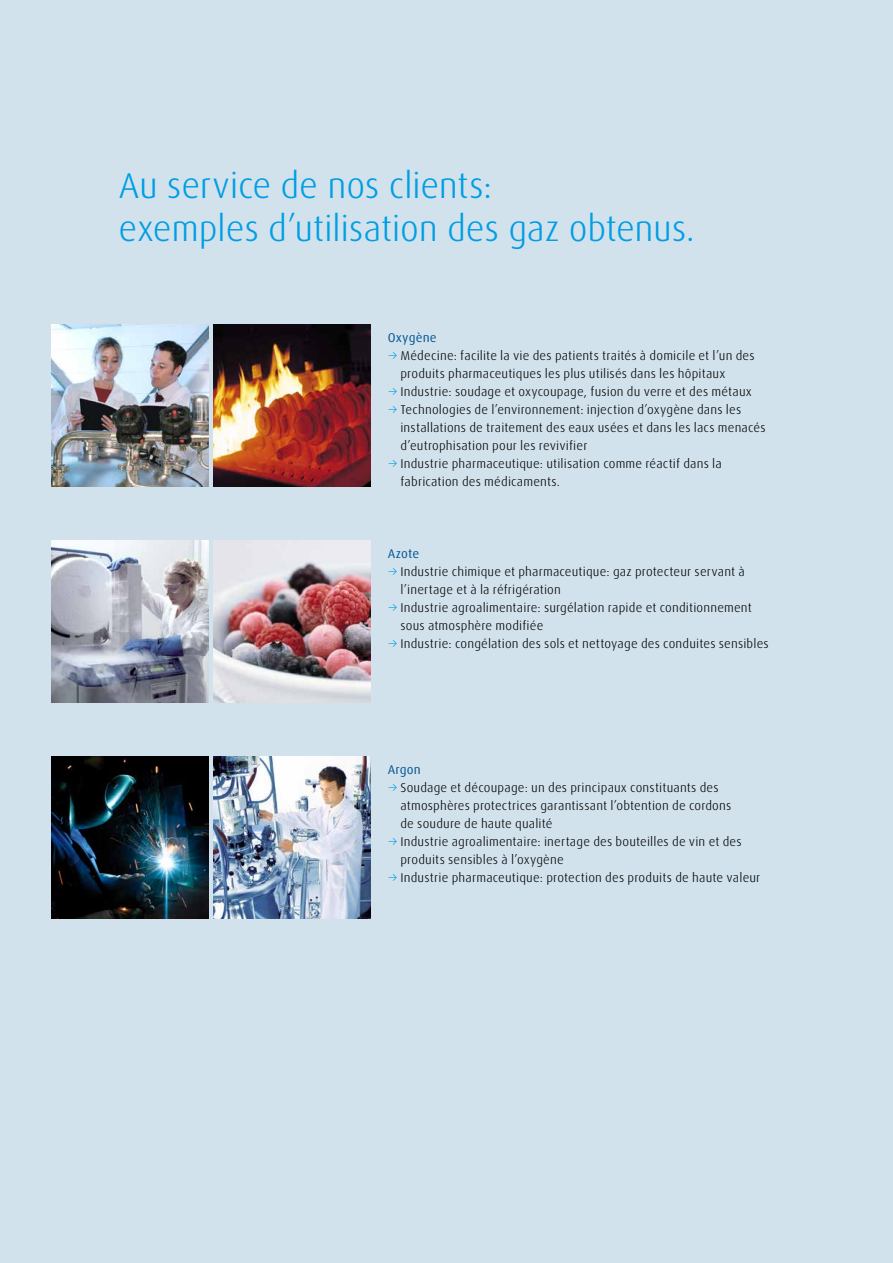
<style>
.page{position:relative;width:893px;height:1263px;background:#d1e2ed}
.page>*{position:absolute;margin:0;border:0;box-sizing:border-box;transform-origin:0 0}
.t1{font:300 36px/43.2px "Linde Dax Global";letter-spacing:-.01em;color:#009ee3}
.t2{font:300 12.75px/18px "Linde Dax Global";letter-spacing:.01em;color:#000}
.t3{font:12.75px "Linde Dax Global";letter-spacing:.01em;color:#005590}
.s1{color:#009ee3}
</style>
<div class="page">
<img style="left:213px;top:540px;width:158px;height:162px">
<img style="left:51px;top:324px;width:157px;height:162px">
<img style="left:51px;top:540px;width:157px;height:162px">
<img style="left:51px;top:756px;width:157px;height:162px">
<img style="left:213px;top:756px;width:158px;height:162px">
<img style="left:213px;top:324px;width:158px;height:162px">
<h1 class="t1" style="left:118px;top:164px;width:578px">Au service de nos clients:<br>exemples d’utilisation des gaz obtenus.</h1>
<p class="t3" style="left:388px;top:330px;width:51px">Oxygène</p>
<p class="t2" style="left:400px;top:347px;width:356px;text-indent:-13px"><span class="s1">→</span> Médecine: facilite la vie des patients traités à domicile et l’un des produits pharmaceutiques les plus utilisés dans les hôpitaux</p>
<p class="t2" style="left:388px;top:383px;width:366px"><span class="s1">→</span> Industrie: soudage et oxycoupage, fusion du verre et des métaux</p>
<p class="t2" style="left:400px;top:401px;width:367px;text-indent:-13px"><span class="s1">→</span> Technologies de l’environnement: injection d’oxygène dans les installations de traitement des eaux usées et dans les lacs menacés d’eutrophisation pour les revivifier</p>
<p class="t2" style="left:400px;top:455px;width:323px;text-indent:-13px"><span class="s1">→</span> Industrie pharmaceutique: utilisation comme réactif dans la fabrication des médicaments.</p>
<p class="t3" style="left:388px;top:546px;width:33px">Azote</p>
<p class="t2" style="left:400px;top:563px;width:346px;text-indent:-13px"><span class="s1">→</span> Industrie chimique et pharmaceutique: gaz protecteur servant à l’inertage et à la réfrigération</p>
<p class="t2" style="left:400px;top:599px;width:353px;text-indent:-13px"><span class="s1">→</span> Industrie agroalimentaire: surgélation rapide et conditionnement sous atmosphère modifiée</p>
<p class="t2" style="left:388px;top:635px;width:383px"><span class="s1">→</span> Industrie: congélation des sols et nettoyage des conduites sensibles</p>
<p class="t3" style="left:388px;top:762px;width:35px">Argon</p>
<p class="t2" style="left:400px;top:779px;width:332px;text-indent:-13px"><span class="s1">→</span> Soudage et découpage: un des principaux constituants des atmosphères protectrices garantissant l’obtention de cordons de soudure de haute qualité</p>
<p class="t2" style="left:400px;top:833px;width:343px;text-indent:-13px"><span class="s1">→</span> Industrie agroalimentaire: inertage des bouteilles de vin et des produits sensibles à l’oxygène</p>
<p class="t2" style="left:388px;top:869px;width:374px"><span class="s1">→</span> Industrie pharmaceutique: protection des produits de haute valeur</p>
</div>
